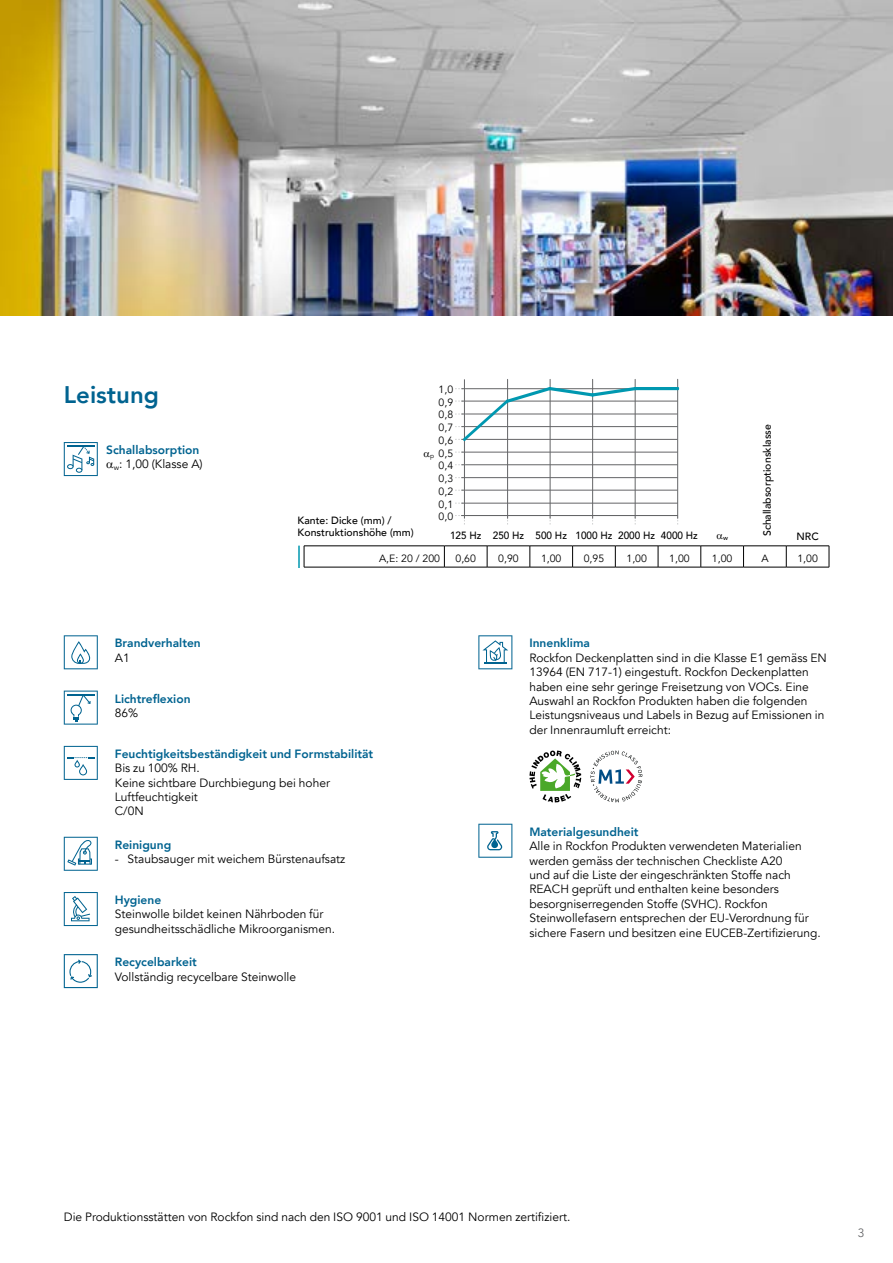
<style>
.page{position:relative;width:893px;height:1263px;background:#fff}
.page>*{position:absolute;margin:0;border:0;box-sizing:border-box;transform-origin:0 0}
.t1{font:127.35px "Chartwell Lines 50";color:#0098b0;scale:.67 1}
.t2{font:800 24px "Avenir";color:#006390}
.t3{font:12px/14.4px "Avenir";color:#000}
.t4{font:800 12px/14.4px "Avenir";color:#006390;text-align:right}
.t5{font:12px "Avenir";color:#646567}
.t6{font:10.5px/12.8px "Avenir";color:#000;text-align:justify}
.t7{font:500 10.5px/12.6px "Avenir";color:#000}
.t8{font:500 10.5px "Avenir";color:#000;scale:.95 1}
.t9{font:500 6.45px "Avenir";color:#000}
.t10{font:6.45px "Avenir";color:#000}
.s1{font-weight:400;color:#000}
</style>
<div class="page">
<img style="left:0;top:0;width:893px;height:316px">
<svg style="left:64px;top:442px;width:34px;height:34px"></svg>
<svg style="left:64px;top:635px;width:34px;height:34px"></svg>
<svg style="left:64px;top:691px;width:34px;height:34px"></svg>
<svg style="left:64px;top:746px;width:34px;height:34px"></svg>
<svg style="left:64px;top:837px;width:34px;height:34px"></svg>
<svg style="left:64px;top:892px;width:34px;height:34px"></svg>
<svg style="left:64px;top:954px;width:34px;height:34px"></svg>
<svg style="left:478px;top:635px;width:34px;height:34px"></svg>
<svg style="left:529px;top:750px;width:52px;height:52px"></svg>
<svg style="left:590px;top:750px;width:52px;height:52px"></svg>
<svg style="left:478px;top:824px;width:34px;height:34px"></svg>
<svg style="left:304px;top:547px;width:1px;height:20px"></svg>
<svg style="left:444px;top:547px;width:1px;height:20px"></svg>
<svg style="left:487px;top:547px;width:1px;height:20px"></svg>
<svg style="left:530px;top:547px;width:1px;height:20px"></svg>
<svg style="left:572px;top:547px;width:1px;height:20px"></svg>
<svg style="left:615px;top:547px;width:1px;height:20px"></svg>
<svg style="left:658px;top:547px;width:1px;height:20px"></svg>
<svg style="left:700px;top:547px;width:1px;height:20px"></svg>
<svg style="left:743px;top:547px;width:1px;height:20px"></svg>
<svg style="left:786px;top:547px;width:1px;height:20px"></svg>
<svg style="left:829px;top:546px;width:1px;height:21px"></svg>
<hr style="left:304px;top:567px;width:140px;height:1px;background:#000">
<hr style="left:444px;top:567px;width:43px;height:1px;background:#000">
<hr style="left:487px;top:567px;width:43px;height:1px;background:#000">
<hr style="left:530px;top:567px;width:43px;height:1px;background:#000">
<hr style="left:573px;top:567px;width:42px;height:1px;background:#000">
<hr style="left:615px;top:567px;width:43px;height:1px;background:#000">
<hr style="left:658px;top:567px;width:43px;height:1px;background:#000">
<hr style="left:701px;top:567px;width:42px;height:1px;background:#000">
<hr style="left:743px;top:567px;width:43px;height:1px;background:#000">
<hr style="left:786px;top:567px;width:43px;height:1px;background:#000">
<hr style="left:304px;top:546px;width:140px;height:1px;background:#000">
<hr style="left:444px;top:546px;width:43px;height:1px;background:#000">
<hr style="left:487px;top:546px;width:43px;height:1px;background:#000">
<hr style="left:530px;top:546px;width:43px;height:1px;background:#000">
<hr style="left:573px;top:546px;width:42px;height:1px;background:#000">
<hr style="left:615px;top:546px;width:43px;height:1px;background:#000">
<hr style="left:658px;top:546px;width:43px;height:1px;background:#000">
<hr style="left:701px;top:546px;width:42px;height:1px;background:#000">
<hr style="left:743px;top:546px;width:43px;height:1px;background:#000">
<hr style="left:786px;top:546px;width:43px;height:1px;background:#000">
<hr style="left:298px;top:546px;width:2px;height:21px;background:#0098b0">
<svg style="left:455px;top:515px;width:10px;height:10px"></svg>
<hr style="left:461px;top:388px;width:217px;height:1px;background:#646567">
<hr style="left:461px;top:490px;width:216px;height:1px;background:#646567">
<hr style="left:461px;top:414px;width:216px;height:1px;background:#646567">
<hr style="left:461px;top:439px;width:216px;height:1px;background:#646567">
<hr style="left:461px;top:464px;width:216px;height:1px;background:#646567">
<hr style="left:507px;top:379px;width:1px;height:139px;background:#646567">
<hr style="left:550px;top:379px;width:1px;height:139px;background:#646567">
<hr style="left:592px;top:379px;width:1px;height:139px;background:#646567">
<hr style="left:635px;top:379px;width:1px;height:139px;background:#646567">
<hr style="left:677px;top:379px;width:1px;height:139px;background:#646567">
<hr style="left:461px;top:503px;width:217px;height:1px;background:#646567">
<hr style="left:461px;top:477px;width:217px;height:1px;background:#646567">
<hr style="left:461px;top:452px;width:217px;height:1px;background:#646567">
<hr style="left:461px;top:426px;width:217px;height:1px;background:#646567">
<hr style="left:461px;top:401px;width:217px;height:1px;background:#646567">
<hr style="left:464px;top:379px;width:1px;height:139px;background:#646567">
<hr style="left:461px;top:515px;width:217px;height:1px;background:#646567">
<h2 class="t2" style="left:64px;top:376px;width:97px">Leistung</h2>
<p class="t4" style="left:106px;top:443px;width:98px">Schallabsorption <sub>w</sub><span class="s1">: 1,00 (Klasse A)</span></p>
<p class="t7" style="left:298px;top:513px;width:118px">Kante: Dicke (mm) /<br>Konstruktionshöhe (mm)</p>
<p class="t6" style="left:439px;top:383px;width:16px">1,0<br>0,9<br>0,8<br>0,7<br>0,6<br>0,5<br>0,4<br>0,3<br>0,2<br>0,1<br>0,0</p>
<h1 class="t1" style="left:464px;top:387px;width:324px">60+90+100+95+100+100</h1>
<p class="t7" style="left:760px;top:536px;width:114px;rotate:-90deg">Schallabsorptionsklasse</p>
<p class="t10" style="left:430px;top:452px;width:5px">p</p>
<p class="t8" style="left:450px;top:526px;width:262px">125 Hz 250 Hz 500 Hz 1000 Hz 2000 Hz 4000 Hz</p>
<p class="t9" style="left:723px;top:532px;width:6px">w</p>
<p class="t7" style="left:796px;top:530px;width:24px">NRC</p>
<p class="t6" style="left:379px;top:552px;width:63px">A,E: 20 / 200</p>
<p class="t6" style="left:456px;top:552px;width:22px">0,60</p>
<p class="t6" style="left:498px;top:552px;width:22px">0,90</p>
<p class="t6" style="left:541px;top:552px;width:22px">1,00</p>
<p class="t6" style="left:584px;top:552px;width:22px">0,95</p>
<p class="t6" style="left:626px;top:552px;width:22px">1,00</p>
<p class="t6" style="left:669px;top:552px;width:22px">1,00</p>
<p class="t6" style="left:712px;top:552px;width:22px">1,00</p>
<p class="t6" style="left:761px;top:552px;width:9px">A</p>
<p class="t6" style="left:797px;top:552px;width:22px">1,00</p>
<p class="t4" style="left:115px;top:636px;width:88px">Brandverhalten</p>
<p class="t3" style="left:115px;top:651px;width:16px">A1</p>
<p class="t4" style="left:115px;top:691px;width:77px">Lichtreflexion</p>
<p class="t3" style="left:115px;top:706px;width:25px">86%</p>
<p class="t4" style="left:115px;top:746px;width:260px">Feuchtigkeitsbeständigkeit und Formstabilität</p>
<p class="t3" style="left:115px;top:761px;width:217px">Bis zu 100% RH.<br>Keine sichtbare Durchbiegung bei hoher<br>Luftfeuchtigkeit<br>C/0N</p>
<p class="t4" style="left:115px;top:837px;width:58px">Reinigung</p>
<p class="t3" style="left:115px;top:852px;width:232px">- Staubsauger mit weichem Bürstenaufsatz</p>
<p class="t4" style="left:115px;top:893px;width:48px">Hygiene</p>
<p class="t3" style="left:115px;top:907px;width:222px">Steinwolle bildet keinen Nährboden für gesundheitsschädliche Mikroorganismen.</p>
<p class="t4" style="left:115px;top:955px;width:84px">Recycelbarkeit</p>
<p class="t3" style="left:115px;top:969px;width:183px">Vollständig recycelbare Steinwolle</p>
<p class="t4" style="left:529px;top:636px;width:62px">Innenklima</p>
<p class="t3" style="left:529px;top:651px;width:299px">Rockfon Deckenplatten sind in die Klasse E1 gemäss EN 13964 (EN 717-1) eingestuft. Rockfon Deckenplatten haben eine sehr geringe Freisetzung von VOCs. Eine Auswahl an Rockfon Produkten haben die folgenden Leistungsniveaus und Labels in Bezug auf Emissionen in der Innenraumluft erreicht:</p>
<p class="t4" style="left:529px;top:824px;width:111px">Materialgesundheit</p>
<p class="t3" style="left:529px;top:839px;width:293px">Alle in Rockfon Produkten verwendeten Materialien werden gemäss der technischen Checkliste A20<br>und auf die Liste der eingeschränkten Stoffe nach REACH geprüft und enthalten keine besonders besorgniserregenden Stoffe (SVHC). Rockfon Steinwollefasern entsprechen der EU-Verordnung für sichere Fasern und besitzen eine EUCEB-Zertifizierung.</p>
<p class="t3" style="left:64px;top:1210px;width:508px">Die Produktionsstätten von Rockfon sind nach den ISO 9001 und ISO 14001 Normen zertifiziert.</p>
<p class="t5" style="left:858px;top:1226px;width:8px">3</p>
</div>
